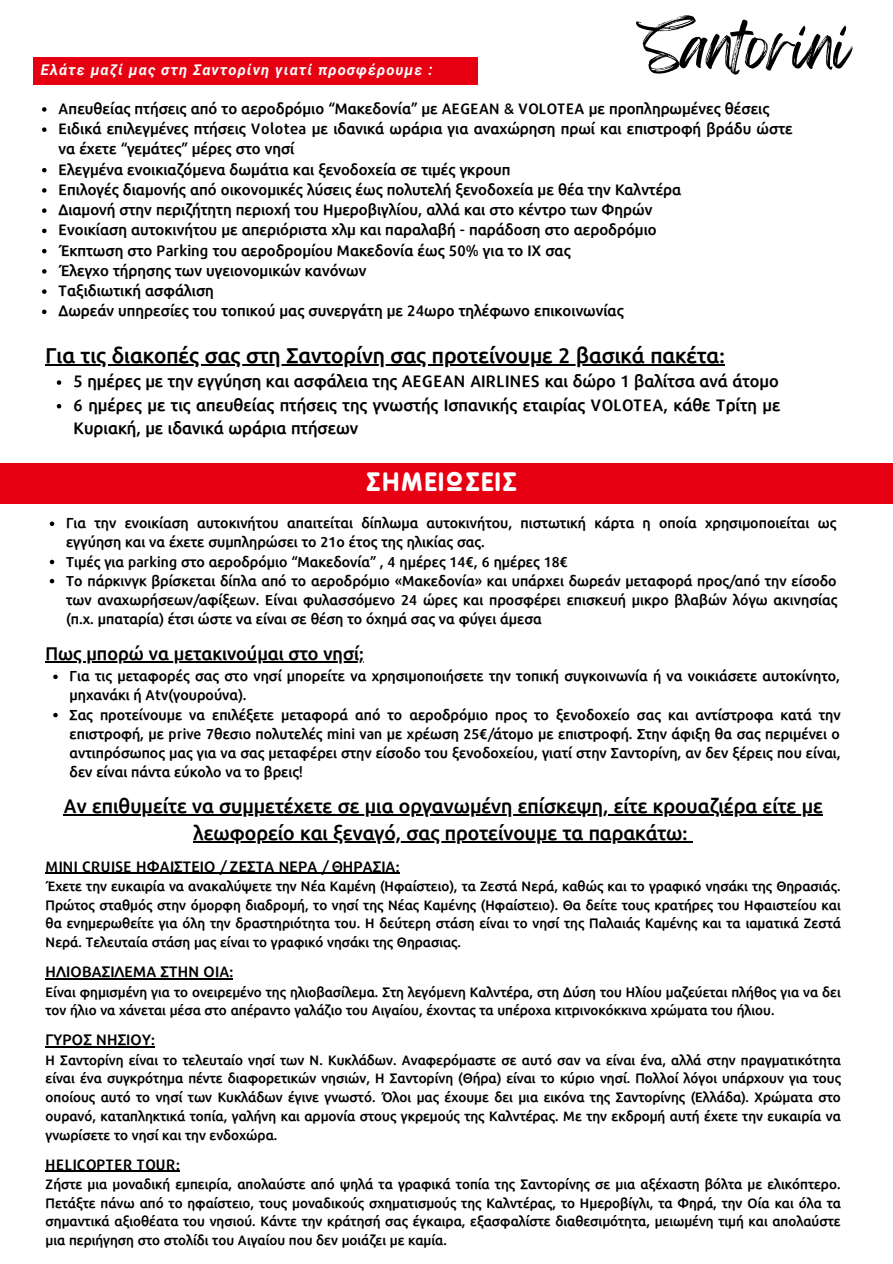
<style>
.page{position:relative;width:893px;height:1264px;background:#fff}
.page>*{position:absolute;margin:0;border:0;box-sizing:border-box;transform-origin:0 0}
.t1{font:53.1px "Feeling Passionate";color:#000}
.t2{font:700 24px "B Preplay";letter-spacing:.085em;color:#fff}
.t3{font:600 21px "Repo";color:#000}
.t4{font:600 19.5px/26.8px "Repo";color:#000;text-align:center}
.t5{font:600 18px "Repo";color:#000}
.t6{font:600 16.5px/23.5px "Repo";color:#000}
.t7{font:600 15px/20.2px "Repo";color:#000}
.t8{font:italic 700 14.7px "Roboto";letter-spacing:.075em;color:#fff}
.t9{font:600 14.25px/19px "Repo";color:#000}
.t10{font:600 13.5px/18.8px "Repo";color:#000;text-align:justify}
</style>
<div class="page">
<svg style="left:42px;top:107px;width:5px;height:5px"></svg>
<svg style="left:42px;top:127px;width:5px;height:5px"></svg>
<svg style="left:42px;top:168px;width:5px;height:4px"></svg>
<svg style="left:42px;top:188px;width:5px;height:5px"></svg>
<svg style="left:42px;top:208px;width:5px;height:5px"></svg>
<svg style="left:42px;top:229px;width:5px;height:4px"></svg>
<svg style="left:42px;top:249px;width:5px;height:4px"></svg>
<svg style="left:42px;top:269px;width:5px;height:4px"></svg>
<svg style="left:42px;top:289px;width:5px;height:5px"></svg>
<svg style="left:42px;top:309px;width:5px;height:5px"></svg>
<div style="left:33px;top:58px;width:444px;height:27px;background:#e60012"></div>
<svg style="left:57px;top:380px;width:4px;height:5px"></svg>
<svg style="left:57px;top:404px;width:4px;height:4px"></svg>
<hr style="left:46px;top:364px;width:678px;height:2px;background:#000">
<svg style="left:50px;top:521px;width:4px;height:5px"></svg>
<svg style="left:50px;top:559px;width:4px;height:5px"></svg>
<svg style="left:50px;top:579px;width:4px;height:4px"></svg>
<div style="left:0;top:463px;width:892px;height:40px;background:#e60012"></div>
<svg style="left:53px;top:674px;width:5px;height:5px"></svg>
<svg style="left:53px;top:713px;width:5px;height:4px"></svg>
<hr style="left:45px;top:661px;width:318px;height:1px;background:#000">
<hr style="left:64px;top:814px;width:759px;height:2px;background:#000">
<hr style="left:194px;top:841px;width:493px;height:1px;background:#000">
<hr style="left:46px;top:872px;width:353px;height:2px;background:#000">
<hr style="left:46px;top:978px;width:187px;height:1px;background:#000">
<hr style="left:46px;top:1046px;width:109px;height:1px;background:#000">
<hr style="left:46px;top:1170px;width:134px;height:2px;background:#000">
<p class="t1" style="left:642px;top:3px;width:209px">SANTORINI</p>
<p class="t7" style="left:59px;top:98px;width:712px">Απευθείας πτήσεις από το αεροδρόμιο “Μακεδονία” με AEGEAN &amp; VOLOTEA με προπληρωμένες θέσεις</p>
<p class="t7" style="left:59px;top:118px;width:735px">Ειδικά επιλεγμένες πτήσεις Volotea με ιδανικά ωράρια για αναχώρηση πρωί και επιστροφή βράδυ ώστε να έχετε “γεμάτες” μέρες στο νησί</p>
<p class="t7" style="left:59px;top:159px;width:453px">Ελεγμένα ενοικιαζόμενα δωμάτια και ξενοδοχεία σε τιμές γκρουπ</p>
<p class="t7" style="left:59px;top:179px;width:624px">Επιλογές διαμονής από οικονομικές λύσεις έως πολυτελή ξενοδοχεία με θέα την Καλντέρα</p>
<p class="t7" style="left:59px;top:199px;width:595px">Διαμονή στην περιζήτητη περιοχή του Ημεροβιγλίου, αλλά και στο κέντρο των Φηρών</p>
<p class="t7" style="left:59px;top:219px;width:599px">Ενοικίαση αυτοκινήτου με απεριόριστα χλμ και παραλαβή - παράδοση στο αεροδρόμιο</p>
<p class="t7" style="left:59px;top:240px;width:513px">Έκπτωση στο Parking του αεροδρομίου Μακεδονία έως 50% για το ΙΧ σας</p>
<p class="t7" style="left:59px;top:260px;width:309px">Έλεγχο τήρησης των υγειονομικών κανόνων</p>
<p class="t7" style="left:59px;top:280px;width:157px">Ταξιδιωτική ασφάλιση</p>
<p class="t7" style="left:59px;top:300px;width:566px">Δωρεάν υπηρεσίες του τοπικού μας συνεργάτη με 24ωρο τηλέφωνο επικοινωνίας</p>
<p class="t8" style="left:41px;top:61px;width:393px">Ελάτε μαζί μας στη Σαντορίνη γιατί προσφέρουμε :</p>
<p class="t3" style="left:46px;top:342px;width:680px">Για τις διακοπές σας στη Σαντορίνη σας προτείνουμε 2 βασικά πακέτα:</p>
<p class="t6" style="left:74px;top:369px;width:706px">5 ημέρες με την εγγύηση και ασφάλεια της AEGEAN AIRLINES και δώρο 1 βαλίτσα ανά άτομο</p>
<p class="t6" style="left:74px;top:392px;width:708px">6 ημέρες με τις απευθείας πτήσεις της γνωστής Ισπανικής εταιρίας VOLOTEA, κάθε Τρίτη με<br>Κυριακή, με ιδανικά ωράρια πτήσεων</p>
<p class="t2" style="left:366px;top:467px;width:152px">ΣΗΜΕΙΩΣΕΙΣ</p>
<p class="t9" style="left:66px;top:513px;width:771px">Για την ενοικίαση αυτοκινήτου απαιτείται δίπλωμα αυτοκινήτου, πιστωτική κάρτα η οποία χρησιμοποιείται ως εγγύηση και να έχετε συμπληρώσει το 21ο έτος της ηλικίας σας.</p>
<p class="t9" style="left:66px;top:551px;width:503px">Τιμές για parking στο αεροδρόμιο “Μακεδονία” , 4 ημέρες 14€, 6 ημέρες 18€</p>
<p class="t9" style="left:66px;top:570px;width:772px;text-align:justify">Το πάρκινγκ βρίσκεται δίπλα από το αεροδρόμιο «Μακεδονία» και υπάρχει δωρεάν μεταφορά προς/από την είσοδο των αναχωρήσεων/αφίξεων. Είναι φυλασσόμενο 24 ώρες και προσφέρει επισκευή μικρο βλαβών λόγω ακινησίας (π.χ. μπαταρία) έτσι ώστε να είναι σε θέση το όχημά σας να φύγει άμεσα</p>
<p class="t5" style="left:45px;top:642px;width:320px">Πως μπορώ να μετακινούμαι στο νησί;</p>
<p class="t9" style="left:70px;top:666px;width:771px">Για τις μεταφορές σας στο νησί μπορείτε να χρησιμοποιήσετε την τοπική συγκοινωνία ή να νοικιάσετε αυτοκίνητο, μηχανάκι ή Atv(γουρούνα).</p>
<p class="t9" style="left:70px;top:704px;width:772px;text-align:justify">Σας προτείνουμε να επιλέξετε μεταφορά από το αεροδρόμιο προς το ξενοδοχείο σας και αντίστροφα κατά την επιστροφή, με prive 7θεσιο πολυτελές mini van με χρέωση 25€/άτομο με επιστροφή. Στην άφιξη θα σας περιμένει ο αντιπρόσωπος μας για να σας μεταφέρει στην είσοδο του ξενοδοχείου, γιατί στην Σαντορίνη, αν δεν ξέρεις που είναι, δεν είναι πάντα εύκολο να το βρεις!</p>
<p class="t4" style="left:64px;top:791px;width:760px">Αν επιθυμείτε να συμμετέχετε σε μια οργανωμένη επίσκεψη, είτε κρουαζιέρα είτε με λεωφορείο και ξεναγό, σας προτείνουμε τα παρακάτω:</p>
<p class="t7" style="left:46px;top:855px;width:355px">MINI CRUISE ΗΦΑΙΣΤΕΙΟ / ΖΕΣΤΑ ΝΕΡΑ / ΘΗΡΑΣΙΑ:</p>
<p class="t10" style="left:46px;top:876px;width:797px">Έχετε την ευκαιρία να ανακαλύψετε την Νέα Καμένη (Ηφαίστειο), τα Ζεστά Νερά, καθώς και το γραφικό νησάκι της Θηρασιάς.<br>Πρώτος σταθμός στην όμορφη διαδρομή, το νησί της Νέας Καμένης (Ηφαίστειο). Θα δείτε τους κρατήρες του Ηφαιστείου και θα ενημερωθείτε για όλη την δραστηριότητα του. Η δεύτερη στάση είναι το νησί της Παλαιάς Καμένης και τα ιαματικά Ζεστά Νερά. Τελευταία στάση μας είναι το γραφικό νησάκι της Θηρασιας.</p>
<p class="t7" style="left:46px;top:961px;width:189px">ΗΛΙΟΒΑΣΙΛΕΜΑ ΣΤΗΝ ΟΙΑ:</p>
<p class="t10" style="left:46px;top:981px;width:796px">Είναι φημισμένη για το ονειρεμένο της ηλιοβασίλεμα. Στη λεγόμενη Καλντέρα, στη Δύση του Ηλίου μαζεύεται πλήθος για να δει τον ήλιο να χάνεται μέσα στο απέραντο γαλάζιο του Αιγαίου, έχοντας τα υπέροχα κιτρινοκόκκινα χρώματα του ήλιου.</p>
<p class="t7" style="left:46px;top:1029px;width:111px">ΓΥΡΟΣ ΝΗΣΙΟΥ:</p>
<p class="t10" style="left:46px;top:1050px;width:797px">Η Σαντορίνη είναι το τελευταίο νησί των Ν. Κυκλάδων. Αναφερόμαστε σε αυτό σαν να είναι ένα, αλλά στην πραγματικότητα είναι ένα συγκρότημα πέντε διαφορετικών νησιών, Η Σαντορίνη (Θήρα) είναι το κύριο νησί. Πολλοί λόγοι υπάρχουν για τους οποίους αυτό το νησί των Κυκλάδων έγινε γνωστό. Όλοι μας έχουμε δει μια εικόνα της Σαντορίνης (Ελλάδα). Χρώματα στο ουρανό, καταπληκτικά τοπία, γαλήνη και αρμονία στους γκρεμούς της Καλντέρας. Με την εκδρομή αυτή έχετε την ευκαιρία να γνωρίσετε το νησί και την ενδοχώρα.</p>
<p class="t7" style="left:46px;top:1153px;width:136px">HELICOPTER TOUR:</p>
<p class="t10" style="left:46px;top:1174px;width:796px">Ζήστε μια μοναδική εμπειρία, απολαύστε από ψηλά τα γραφικά τοπία της Σαντορίνης σε μια αξέχαστη βόλτα με ελικόπτερο.<br>Πετάξτε πάνω από το ηφαίστειο, τους μοναδικούς σχηματισμούς της Καλντέρας, το Ημεροβίγλι, τα Φηρά, την Οία και όλα τα σημαντικά αξιοθέατα του νησιού. Κάντε την κράτησή σας έγκαιρα, εξασφαλίστε διαθεσιμότητα, μειωμένη τιμή και απολαύστε μια περιήγηση στο στολίδι του Αιγαίου που δεν μοιάζει με καμία.</p>
</div>
